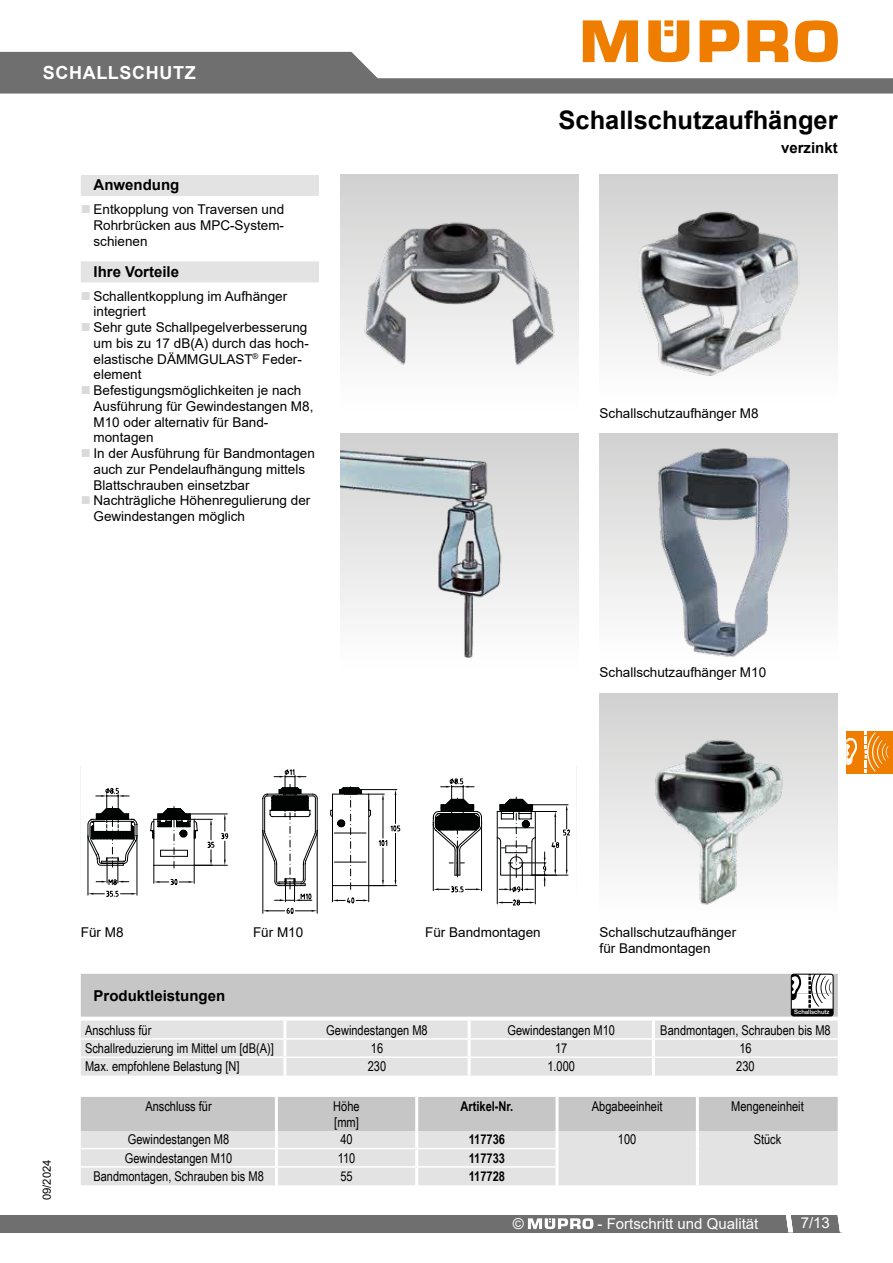
<style>
.page{position:relative;width:893px;height:1263px;background:#fff}
.page>*{position:absolute;margin:0;border:0;box-sizing:border-box;transform-origin:0 0}
.t1{font:700 25.5px "Arial";color:#000}
.t2{font:700 18px "Arial";letter-spacing:.035em;color:#fff}
.t3{font:700 15px "Arial";color:#000}
.t4{font:15px "Arial";color:#fff}
.t5{font:13.5px/15.8px "Arial";color:#000}
.t6{font:13.5px/15.8px "Arial Narrow";color:#000}
.t7{font:700 13.5px "Arial Narrow";color:#000}
.t8{font:11.25px "Arial";color:#000}
.t9{font:500 6px "Helvetica Neue";color:#fff}
</style>
<div class="page">
<svg style="left:0;top:20px;width:893px;height:74px"></svg>
<div style="left:0;top:1215px;width:841px;height:17px;background:#706f6f"></div>
<svg style="left:838px;top:1215px;width:3px;height:17px"></svg>
<svg style="left:786px;top:1215px;width:7px;height:17px"></svg>
<svg style="left:528px;top:1218px;width:65px;height:11px"></svg>
<div style="left:81px;top:175px;width:238px;height:21px;background:#e3e3e3"></div>
<div style="left:81px;top:261px;width:238px;height:21px;background:#e3e3e3"></div>
<img style="left:600px;top:175px;width:238px;height:201px">
<img style="left:340px;top:175px;width:238px;height:191px">
<img style="left:600px;top:434px;width:238px;height:223px">
<img style="left:340px;top:434px;width:238px;height:224px">
<img style="left:600px;top:693px;width:238px;height:212px">
<svg style="left:88px;top:788px;width:140px;height:109px"></svg>
<svg style="left:262px;top:769px;width:138px;height:145px"></svg>
<svg style="left:433px;top:778px;width:137px;height:127px"></svg>
<svg style="left:81px;top:974px;width:757px;height:101px;background:#d6d6d6"></svg>
<hr style="left:283px;top:1020px;width:3px;height:18px;background:#fff">
<hr style="left:468px;top:1020px;width:3px;height:18px;background:#fff">
<hr style="left:652px;top:1020px;width:3px;height:18px;background:#fff">
<hr style="left:283px;top:1040px;width:3px;height:16px;background:#fff">
<hr style="left:468px;top:1040px;width:3px;height:16px;background:#fff">
<hr style="left:652px;top:1040px;width:3px;height:16px;background:#fff">
<hr style="left:283px;top:1058px;width:3px;height:17px;background:#fff">
<hr style="left:468px;top:1058px;width:3px;height:17px;background:#fff">
<hr style="left:652px;top:1058px;width:3px;height:17px;background:#fff">
<hr style="left:81px;top:1038px;width:204px;height:2px;background:#fff">
<hr style="left:285px;top:1038px;width:184px;height:2px;background:#fff">
<hr style="left:469px;top:1038px;width:184px;height:2px;background:#fff">
<hr style="left:653px;top:1038px;width:185px;height:2px;background:#fff">
<hr style="left:81px;top:1056px;width:204px;height:2px;background:#fff">
<hr style="left:285px;top:1056px;width:184px;height:2px;background:#fff">
<hr style="left:469px;top:1056px;width:184px;height:2px;background:#fff">
<hr style="left:653px;top:1056px;width:185px;height:2px;background:#fff">
<svg style="left:81px;top:1097px;width:757px;height:88px;background:#d7d7d7"></svg>
<hr style="left:275px;top:1097px;width:3px;height:34px;background:#fff">
<hr style="left:415px;top:1097px;width:3px;height:34px;background:#fff">
<hr style="left:556px;top:1097px;width:3px;height:34px;background:#fff">
<hr style="left:696px;top:1097px;width:3px;height:34px;background:#fff">
<hr style="left:275px;top:1131px;width:3px;height:17px;background:#fff">
<hr style="left:415px;top:1131px;width:3px;height:17px;background:#fff">
<hr style="left:556px;top:1131px;width:3px;height:17px;background:#fff">
<hr style="left:696px;top:1131px;width:3px;height:17px;background:#fff">
<hr style="left:275px;top:1149px;width:3px;height:17px;background:#fff">
<hr style="left:415px;top:1149px;width:3px;height:17px;background:#fff">
<hr style="left:556px;top:1148px;width:3px;height:19px;background:#fff">
<hr style="left:696px;top:1148px;width:3px;height:19px;background:#fff">
<hr style="left:275px;top:1168px;width:3px;height:17px;background:#fff">
<hr style="left:415px;top:1168px;width:3px;height:17px;background:#fff">
<hr style="left:556px;top:1167px;width:3px;height:18px;background:#fff">
<hr style="left:696px;top:1167px;width:3px;height:18px;background:#fff">
<hr style="left:81px;top:1148px;width:195px;height:1px;background:#fff">
<hr style="left:276px;top:1148px;width:141px;height:1px;background:#fff">
<hr style="left:417px;top:1148px;width:139px;height:1px;background:#fff">
<hr style="left:81px;top:1166px;width:195px;height:2px;background:#fff">
<hr style="left:276px;top:1166px;width:141px;height:2px;background:#fff">
<hr style="left:417px;top:1166px;width:139px;height:2px;background:#fff">
<div style="left:846px;top:731px;width:47px;height:43px;background:#ef7d00"></div>
<svg style="left:846px;top:738px;width:11px;height:27px"></svg>
<svg style="left:865px;top:731px;width:24px;height:42px"></svg>
<h2 class="t2" style="left:43px;top:60px;width:154px">SCHALLSCHUTZ</h2>
<p class="t3" style="left:94px;top:174px;width:87px">Anwendung</p>
<p class="t5" style="left:94px;top:201px;width:192px;text-align:justify">Entkopplung von Traversen und Rohrbrücken aus MPC-System&shy;schienen</p>
<p class="t3" style="left:94px;top:261px;width:87px">Ihre Vorteile</p>
<p class="t5" style="left:94px;top:288px;width:223px">Schallentkopplung im Aufhänger integriert<br>Sehr gute Schallpegelverbesserung um bis zu 17 dB(A) durch das hoch&shy;elastische DÄMMGULAST<sup>®</sup> Feder&shy;element<br>Befestigungsmöglichkeiten je nach<br>Ausführung für Gewindestangen M8,<br>M10 oder alternativ für Band&shy;montagen<br>In der Ausführung für Bandmontagen auch zur Pendelaufhängung mittels<br>Blattschrauben einsetzbar<br>Nachträgliche Höhenregulierung der<br>Gewindestangen möglich</p>
<h1 class="t1" style="left:558px;top:102px;width:281px">Schallschutzaufhänger</h1>
<p class="t3" style="left:781px;top:138px;width:58px">verzinkt</p>
<p class="t5" style="left:600px;top:406px;width:161px">Schallschutzaufhänger M8</p>
<p class="t5" style="left:600px;top:665px;width:168px">Schallschutzaufhänger M10</p>
<p class="t5" style="left:81px;top:924px;width:44px">Für M8</p>
<p class="t5" style="left:253px;top:924px;width:52px">Für M10</p>
<p class="t5" style="left:425px;top:924px;width:117px">Für Bandmontagen</p>
<p class="t3" style="left:94px;top:985px;width:133px">Produktleistungen</p>
<p class="t5" style="left:600px;top:924px;width:138px;line-height:16.2px">Schallschutzaufhänger für Bandmontagen</p>
<p class="t9" style="left:794px;top:1009px;width:37px">Schallschutz</p>
<p class="t8" style="left:39px;top:1200px;width:42px;rotate:-90deg">09/2024</p>
<p class="t6" style="left:85px;top:1021px;width:68px">Anschluss für</p>
<p class="t6" style="left:326px;top:1021px;width:103px">Gewindestangen M8</p>
<p class="t6" style="left:507px;top:1021px;width:109px">Gewindestangen M10</p>
<p class="t6" style="left:660px;top:1021px;width:172px">Bandmontagen, Schrauben bis M8</p>
<p class="t6" style="left:85px;top:1040px;width:190px">Schallreduzierung im Mittel um [dB(A)]</p>
<p class="t6" style="left:371px;top:1040px;width:14px">16</p>
<p class="t6" style="left:555px;top:1040px;width:14px">17</p>
<p class="t6" style="left:739px;top:1040px;width:14px">16</p>
<p class="t6" style="left:85px;top:1058px;width:156px">Max. empfohlene Belastung [N]</p>
<p class="t6" style="left:368px;top:1058px;width:20px">230</p>
<p class="t6" style="left:547px;top:1058px;width:29px">1.000</p>
<p class="t6" style="left:736px;top:1058px;width:20px">230</p>
<p class="t6" style="left:145px;top:1098px;width:68px">Anschluss für</p>
<p class="t6" style="left:333px;top:1098px;width:28px">Höhe [mm]</p>
<p class="t7" style="left:460px;top:1096px;width:54px">Artikel-Nr.</p>
<p class="t6" style="left:592px;top:1098px;width:72px">Abgabeeinheit</p>
<p class="t6" style="left:731px;top:1098px;width:74px">Mengeneinheit</p>
<p class="t6" style="left:128px;top:1131px;width:103px">Gewindestangen M8</p>
<p class="t6" style="left:340px;top:1131px;width:14px">40</p>
<p class="t7" style="left:469px;top:1129px;width:38px">117736</p>
<p class="t6" style="left:618px;top:1131px;width:20px">100</p>
<p class="t6" style="left:754px;top:1131px;width:29px">Stück</p>
<p class="t6" style="left:125px;top:1149px;width:109px">Gewindestangen M10</p>
<p class="t6" style="left:338px;top:1149px;width:19px">110</p>
<p class="t7" style="left:469px;top:1148px;width:38px">117733</p>
<p class="t6" style="left:93px;top:1168px;width:172px">Bandmontagen, Schrauben bis M8</p>
<p class="t6" style="left:340px;top:1168px;width:14px">55</p>
<p class="t7" style="left:469px;top:1166px;width:38px">117728</p>
<p class="t4" style="left:513px;top:1213px;width:13px">©</p>
<p class="t4" style="left:598px;top:1213px;width:162px">- Fortschritt und Qualität</p>
<p class="t4" style="left:801px;top:1213px;width:31px">7/13</p>
</div>
